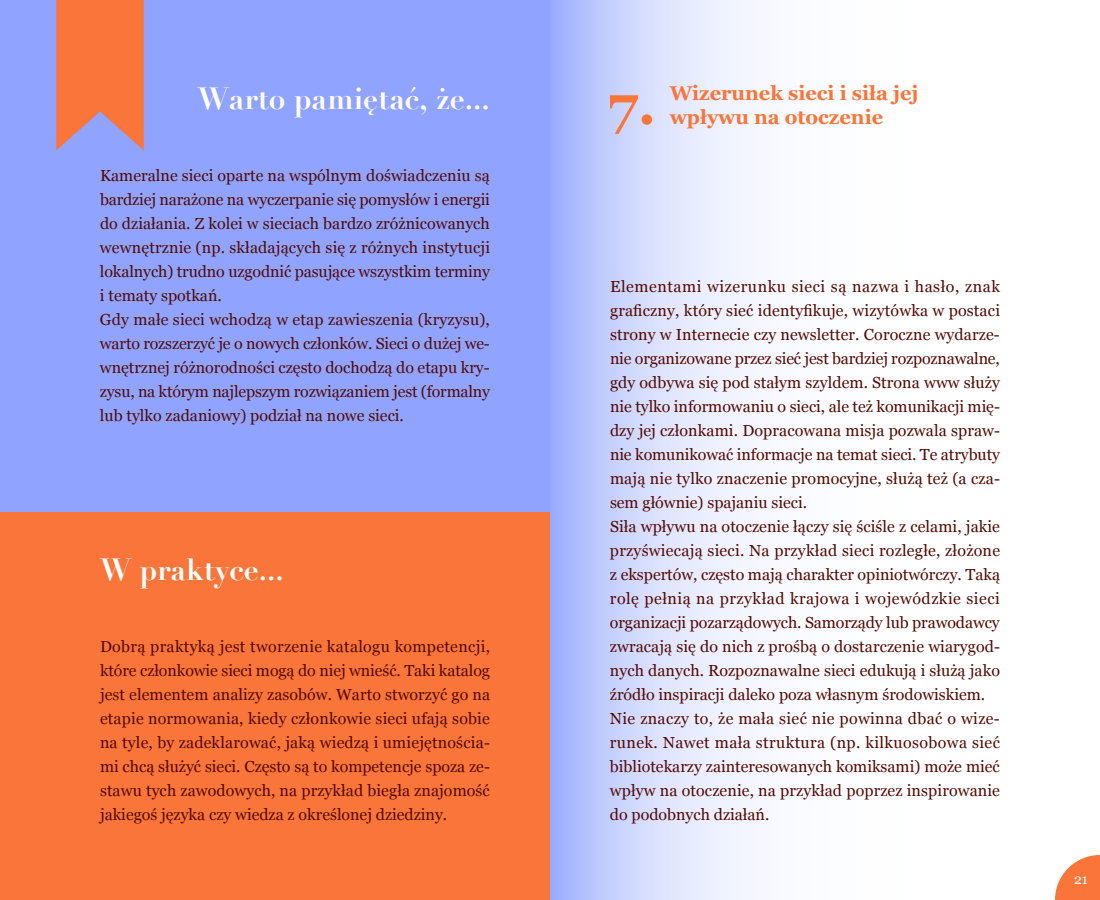
<style>
.page{position:relative;width:1100px;height:900px;background:#fff}
.page>*{position:absolute;margin:0;border:0;box-sizing:border-box;transform-origin:0 0}
.t1{font:700 54.6px "Georgia";color:#f9753a}
.t2{font:700 30px "Didot";color:#fff}
.t3{font:700 20px/24px "Georgia";color:#f9753a}
.t4{font:16px/24px "Georgia";letter-spacing:.005em;color:#540a00}
.t5{font:14px "Georgia";color:#fff}
</style>
<div class="page">
<svg style="left:550px;top:0;width:202px;height:900px"></svg>
<svg style="left:1055px;top:855px;width:45px;height:45px"></svg>
<div style="left:0;top:0;width:550px;height:512px;background:#90a3ff"></div>
<div style="left:0;top:512px;width:550px;height:388px;background:#f9753a"></div>
<svg style="left:56px;top:0;width:88px;height:151px"></svg>
<h2 class="t2" style="left:198px;top:80px;width:294px">Warto pamiętać, że...</h2>
<p class="t4" style="left:100px;top:163px;width:392px">Kameralne sieci oparte na wspólnym doświadczeniu są bardziej narażone na wyczerpanie się pomysłów i energii do działania. Z kolei w sieciach bardzo zróżnicowanych wewnętrznie (np. składających się z różnych instytucji lokalnych) trudno uzgodnić pasujące wszystkim terminy i tematy spotkań.<br>Gdy małe sieci wchodzą w etap zawieszenia (kryzysu), warto rozszerzyć je o nowych członków. Sieci o dużej we&shy;wnętrznej różnorodności często dochodzą do etapu kry&shy;zysu, na którym najlepszym rozwiązaniem jest (formalny lub tylko zadaniowy) podział na nowe sieci.</p>
<h2 class="t2" style="left:100px;top:551px;width:185px">W praktyce...</h2>
<p class="t4" style="left:100px;top:634px;width:392px;text-align:justify">Dobrą praktyką jest tworzenie katalogu kompetencji, które członkowie sieci mogą do niej wnieść. Taki katalog jest elementem analizy zasobów. Warto stworzyć go na etapie normowania, kiedy członkowie sieci ufają sobie na tyle, by zadeklarować, jaką wiedzą i umiejętnościa&shy;mi chcą służyć sieci. Często są to kompetencje spoza ze&shy;stawu tych zawodowych, na przykład biegła znajomość jakiegoś języka czy wiedza z określonej dziedziny.</p>
<h1 class="t1" style="left:608px;top:64px;width:50px">7.</h1>
<p class="t3" style="left:670px;top:80px;width:250px">Wizerunek sieci i siła jej wpływu na otoczenie</p>
<p class="t4" style="left:610px;top:274px;width:392px">Elementami wizerunku sieci są nazwa i hasło, znak graficzny, który sieć identyfikuje, wizytówka w postaci strony w Internecie czy newsletter. Coroczne wydarze&shy;nie organizowane przez sieć jest bardziej rozpoznawalne, gdy odbywa się pod stałym szyldem. Strona www służy nie tylko informowaniu o sieci, ale też komunikacji mię&shy;dzy jej członkami. Dopracowana misja pozwala spraw&shy;nie komunikować informacje na temat sieci. Te atrybuty mają nie tylko znaczenie promocyjne, służą też (a cza&shy;sem głównie) spajaniu sieci.<br>Siła wpływu na otoczenie łączy się ściśle z celami, jakie przyświecają sieci. Na przykład sieci rozległe, złożone z ekspertów, często mają charakter opiniotwórczy. Taką rolę pełnią na przykład krajowa i wojewódzkie sieci organizacji pozarządowych. Samorządy lub prawodawcy zwracają się do nich z prośbą o dostarczenie wiarygod&shy;nych danych. Rozpoznawalne sieci edukują i służą jako źródło inspiracji daleko poza własnym środowiskiem.<br>Nie znaczy to, że mała sieć nie powinna dbać o wize&shy;runek. Nawet mała struktura (np. kilkuosobowa sieć bibliotekarzy zainteresowanych komiksami) może mieć wpływ na otoczenie, na przykład poprzez inspirowanie do podobnych działań.</p>
<p class="t5" style="left:1074px;top:869px;width:15px">21</p>
</div>
